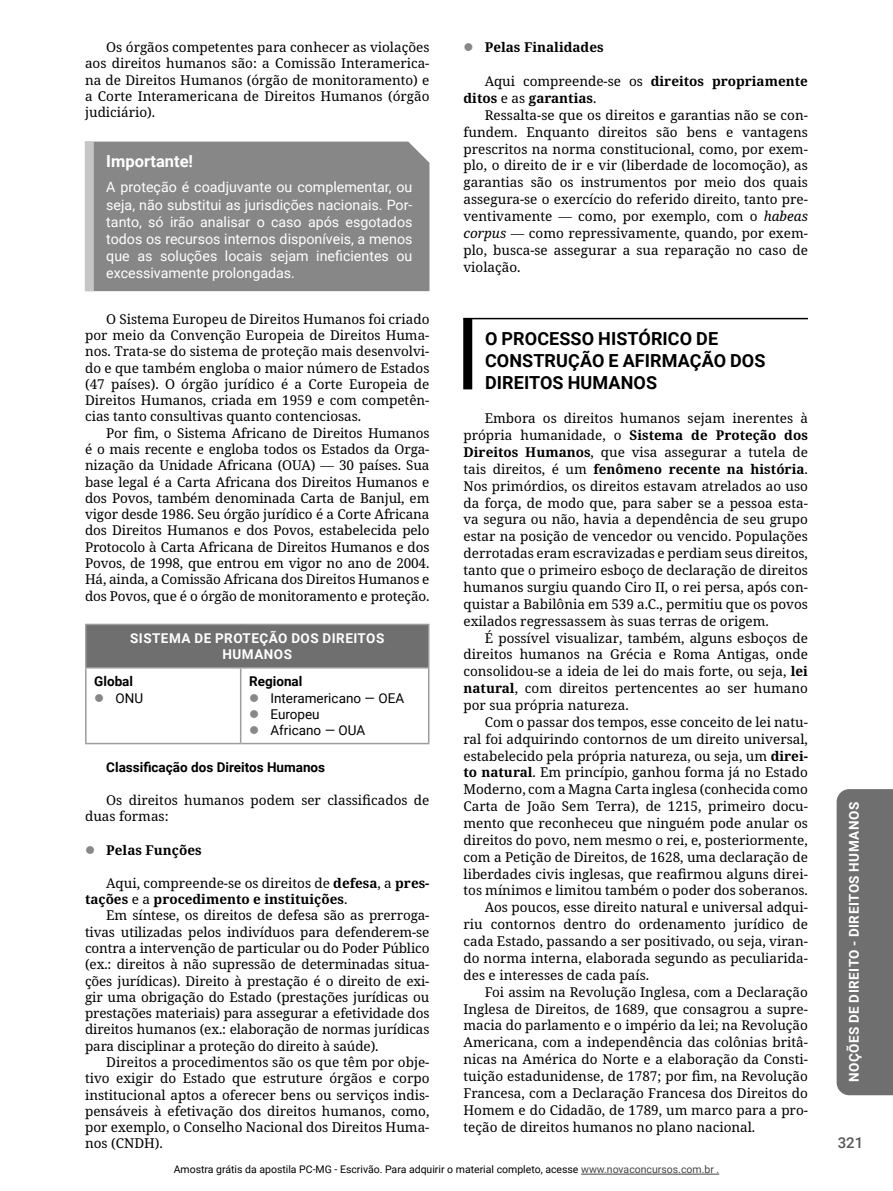
<style>
.page{position:relative;width:893px;height:1191px;background:#fff}
.page>*{position:absolute;margin:0;border:0;box-sizing:border-box;transform-origin:0 0}
.Assunto{font:700 18px/22.2px "Roboto";letter-spacing:.005em;color:#000}
.Título{font:700 16.5px "Roboto";color:#fff}
.t1{font:500 15px "Roboto";color:#575757}
.Texto{font:14.25px/17.2px "Roboto";color:#fff;text-align:justify}
.Parágrafos{font:13.5px/16.8px "Noto Serif";color:#000;text-align:justify}
.Parágrafos-2{font:700 13.5px/16.4px "Noto Serif";color:#000}
.Cabeçalho{font:700 13.5px/16.2px "Roboto";letter-spacing:.035em;color:#fff;text-align:center}
.Lista_-_Nível_1{font:13.5px "Roboto";color:#000}
.Subtópico{font:700 13.5px "Roboto";color:#000}
.Células{font:700 13.5px "Roboto";color:#000}
.t2{font:10.5px "Roboto";color:#000}
.s1{font-weight:400}
.s2{font-style:italic}
.s3{font-weight:700}
.s4{color:#454545}
</style>
<div class="page">
<div style="left:837px;top:789px;width:56px;height:306px;background:#6f6f6f"></div>
<hr style="left:581px;top:1173px;width:138px;height:1px;background:#454545">
<div style="left:94px;top:142px;width:335px;height:149px;background:#878787"></div>
<div style="left:85px;top:142px;width:9px;height:149px;background:#c6c6c6"></div>
<div style="left:86px;top:624px;width:343px;height:44px;background:#6f6f6f"></div>
<hr style="left:85px;top:623px;width:156px;height:2px;background:#9c9c9c">
<hr style="left:85px;top:625px;width:2px;height:42px;background:#9c9c9c">
<hr style="left:241px;top:623px;width:188px;height:2px;background:#9c9c9c">
<hr style="left:428px;top:625px;width:1px;height:42px;background:#9c9c9c">
<hr style="left:85px;top:667px;width:156px;height:1px;background:#9c9c9c">
<hr style="left:85px;top:668px;width:2px;height:75px;background:#9c9c9c">
<hr style="left:241px;top:667px;width:188px;height:1px;background:#9c9c9c">
<hr style="left:240px;top:668px;width:1px;height:75px;background:#9c9c9c">
<hr style="left:428px;top:668px;width:1px;height:75px;background:#9c9c9c">
<hr style="left:85px;top:743px;width:156px;height:1px;background:#9c9c9c">
<hr style="left:241px;top:743px;width:188px;height:1px;background:#9c9c9c">
<div style="left:463px;top:318px;width:9px;height:71px;background:#000"></div>
<hr style="left:463px;top:318px;width:345px;height:1px;background:#000">
<p class="Parágrafos" style="left:85px;top:40px;width:346px;line-height:16.4px;text-indent:21px">Os órgãos competentes para conhecer as violações aos direitos humanos são: a Comissão Interamerica&shy;na de Direitos Humanos (órgão de monitoramento) e a Corte Interamericana de Direitos Humanos (órgão judiciário).</p>
<p class="Título" style="left:106px;top:149px;width:88px">Importante!</p>
<p class="Texto" style="left:106px;top:178px;width:308px">A proteção é coadjuvante ou complementar, ou seja, não substitui as jurisdições nacionais. Por&shy;tanto, só irão analisar o caso após esgotados todos os recursos internos disponíveis, a menos que as soluções locais sejam ineficientes ou excessivamente prolongadas.</p>
<p class="Parágrafos" style="left:85px;top:311px;width:346px;line-height:16.4px;text-indent:21px">O Sistema Europeu de Direitos Humanos foi criado por meio da Convenção Europeia de Direitos Huma&shy;nos. Trata-se do sistema de proteção mais desenvolvi&shy;do e que também engloba o maior número de Estados (47 países). O órgão jurídico é a Corte Europeia de Direitos Humanos, criada em 1959 e com competên&shy;cias tanto consultivas quanto contenciosas.</p>
<p class="Parágrafos" style="left:85px;top:425px;width:346px;line-height:16.4px;text-indent:21px">Por fim, o Sistema Africano de Direitos Humanos é o mais recente e engloba todos os Estados da Orga&shy;nização da Unidade Africana (OUA) — 30 países. Sua base legal é a Carta Africana dos Direitos Humanos e dos Povos, também denominada Carta de Banjul, em vigor desde 1986. Seu órgão jurídico é a Corte Africana dos Direitos Humanos e dos Povos, estabelecida pelo Protocolo à Carta Africana de Direitos Humanos e dos Povos, de 1998, que entrou em vigor no ano de 2004.<br>Há, ainda, a Comissão Africana dos Direitos Humanos e dos Povos, que é o órgão de monitoramento e proteção.</p>
<p class="Cabeçalho" style="left:130px;top:629px;width:256px">SISTEMA DE PROTEÇÃO DOS DIREITOS<br>HUMANOS</p>
<p class="Células" style="left:94px;top:672px;width:40px">Global</p>
<p class="Lista_-_Nível_1" style="left:116px;top:688px;width:29px">ONU</p>
<p class="Células" style="left:249px;top:672px;width:55px">Regional</p>
<p class="Lista_-_Nível_1" style="left:270px;top:688px;width:135px">Interamericano — OEA</p>
<p class="Lista_-_Nível_1" style="left:270px;top:704px;width:51px">Europeu</p>
<p class="Lista_-_Nível_1" style="left:270px;top:721px;width:96px">Africano — OUA</p>
<p class="Subtópico" style="left:106px;top:757px;width:220px">Classificação dos Direitos Humanos</p>
<p class="Parágrafos" style="left:85px;top:792px;width:346px;line-height:16.4px;text-indent:21px">Os direitos humanos podem ser classificados de duas formas:</p>
<p class="Parágrafos-2" style="left:106px;top:841px;width:97px">Pelas Funções</p>
<p class="Parágrafos-2" style="left:85px;top:875px;width:346px;text-indent:21px"><span class="s1">Aqui, compreende-se os direitos de</span> defesa<span class="s1">, a</span> pres&shy;tações <span class="s1">e a</span> procedimento e instituições<span class="s1">.</span></p>
<p class="Parágrafos" style="left:85px;top:907px;width:346px;line-height:16.4px;text-indent:21px">Em síntese, os direitos de defesa são as prerroga&shy;tivas utilizadas pelos indivíduos para defenderem-se contra a intervenção de particular ou do Poder Público (ex.: direitos à não supressão de determinadas situa&shy;ções jurídicas). Direito à prestação é o direito de exi&shy;gir uma obrigação do Estado (prestações jurídicas ou prestações materiais) para assegurar a efetividade dos direitos humanos (ex.: elaboração de normas jurídicas para disciplinar a proteção do direito à saúde).</p>
<p class="Parágrafos" style="left:85px;top:1054px;width:346px;line-height:16.4px;text-indent:21px">Direitos a procedimentos são os que têm por obje&shy;tivo exigir do Estado que estruture órgãos e corpo institucional aptos a oferecer bens ou serviços indis&shy;pensáveis à efetivação dos direitos humanos, como, por exemplo, o Conselho Nacional dos Direitos Huma&shy;nos (CNDH).</p>
<p class="Parágrafos-2" style="left:485px;top:39px;width:120px">Pelas Finalidades</p>
<p class="Parágrafos-2" style="left:463px;top:73px;width:346px;line-height:16.8px;text-indent:21px"><span class="s1">Aqui compreende-se os</span> direitos propriamente ditos <span class="s1">e as</span> garantias<span class="s1">.</span></p>
<p class="Parágrafos" style="left:463px;top:107px;width:346px;text-indent:21px">Ressalta-se que os direitos e garantias não se con&shy;fundem. Enquanto direitos são bens e vantagens prescritos na norma constitucional, como, por exem&shy;plo, o direito de ir e vir (liberdade de locomoção), as garantias são os instrumentos por meio dos quais assegura-se o exercício do referido direito, tanto pre&shy;ventivamente — como, por exemplo, com o <span class="s2">habeas corpus</span> — como repressivamente, quando, por exem&shy;plo, busca-se assegurar a sua reparação no caso de violação.</p>
<p class="Assunto" style="left:485px;top:327px;width:282px">O PROCESSO HISTÓRICO DE<br>CONSTRUÇÃO E AFIRMAÇÃO DOS<br>DIREITOS HUMANOS</p>
<p class="Parágrafos" style="left:463px;top:410px;width:346px;text-indent:21px">Embora os direitos humanos sejam inerentes à própria humanidade, o <span class="s3">Sistema de Proteção dos Direitos Humanos</span>, que visa assegurar a tutela de tais direitos, é um <span class="s3">fenômeno recente na história</span>.<br>Nos primórdios, os direitos estavam atrelados ao uso da força, de modo que, para saber se a pessoa esta&shy;va segura ou não, havia a dependência de seu grupo estar na posição de vencedor ou vencido. Populações derrotadas eram escravizadas e perdiam seus direitos, tanto que o primeiro esboço de declaração de direitos humanos surgiu quando Ciro II, o rei persa, após con&shy;quistar a Babilônia em 539 a.C., permitiu que os povos exilados regressassem às suas terras de origem.</p>
<p class="Parágrafos" style="left:463px;top:629px;width:346px;text-indent:21px">É possível visualizar, também, alguns esboços de direitos humanos na Grécia e Roma Antigas, onde consolidou-se a ideia de lei do mais forte, ou seja, <span class="s3">lei natural</span>, com direitos pertencentes ao ser humano por sua própria natureza.</p>
<p class="Parágrafos" style="left:463px;top:714px;width:346px;text-indent:21px">Com o passar dos tempos, esse conceito de lei natu&shy;ral foi adquirindo contornos de um direito universal, estabelecido pela própria natureza, ou seja, um <span class="s3">direi&shy;to natural</span>. Em princípio, ganhou forma já no Estado Moderno, com a Magna Carta inglesa (conhecida como Carta de João Sem Terra), de 1215, primeiro docu&shy;mento que reconheceu que ninguém pode anular os direitos do povo, nem mesmo o rei, e, posteriormente, com a Petição de Direitos, de 1628, uma declaração de liberdades civis inglesas, que reafirmou alguns direi&shy;tos mínimos e limitou também o poder dos soberanos.</p>
<p class="Parágrafos" style="left:463px;top:899px;width:346px;text-indent:21px">Aos poucos, esse direito natural e universal adqui&shy;riu contornos dentro do ordenamento jurídico de cada Estado, passando a ser positivado, ou seja, viran&shy;do norma interna, elaborada segundo as peculiarida&shy;des e interesses de cada país.</p>
<p class="Parágrafos" style="left:463px;top:983px;width:346px;text-indent:21px">Foi assim na Revolução Inglesa, com a Declaração Inglesa de Direitos, de 1689, que consagrou a supre&shy;macia do parlamento e o império da lei; na Revolução Americana, com a independência das colônias britâ&shy;nicas na América do Norte e a elaboração da Consti&shy;tuição estadunidense, de 1787; por fim, na Revolução Francesa, com a Declaração Francesa dos Direitos do Homem e do Cidadão, de 1789, um marco para a pro&shy;teção de direitos humanos no plano nacional.</p>
<p class="t2" style="left:174px;top:1162px;width:547px">Amostra grátis da apostila PC-MG - Escrivão. Para adquirir o material completo, acesse <span class="s4">www.novaconcursos.com.br .</span></p>
<p class="Cabeçalho" style="left:845px;top:1082px;width:282px;rotate:-90deg">NOÇÕES DE DIREITO - DIREITOS HUMANOS</p>
<p class="t1" style="left:838px;top:1132px;width:27px">321</p>
</div>
